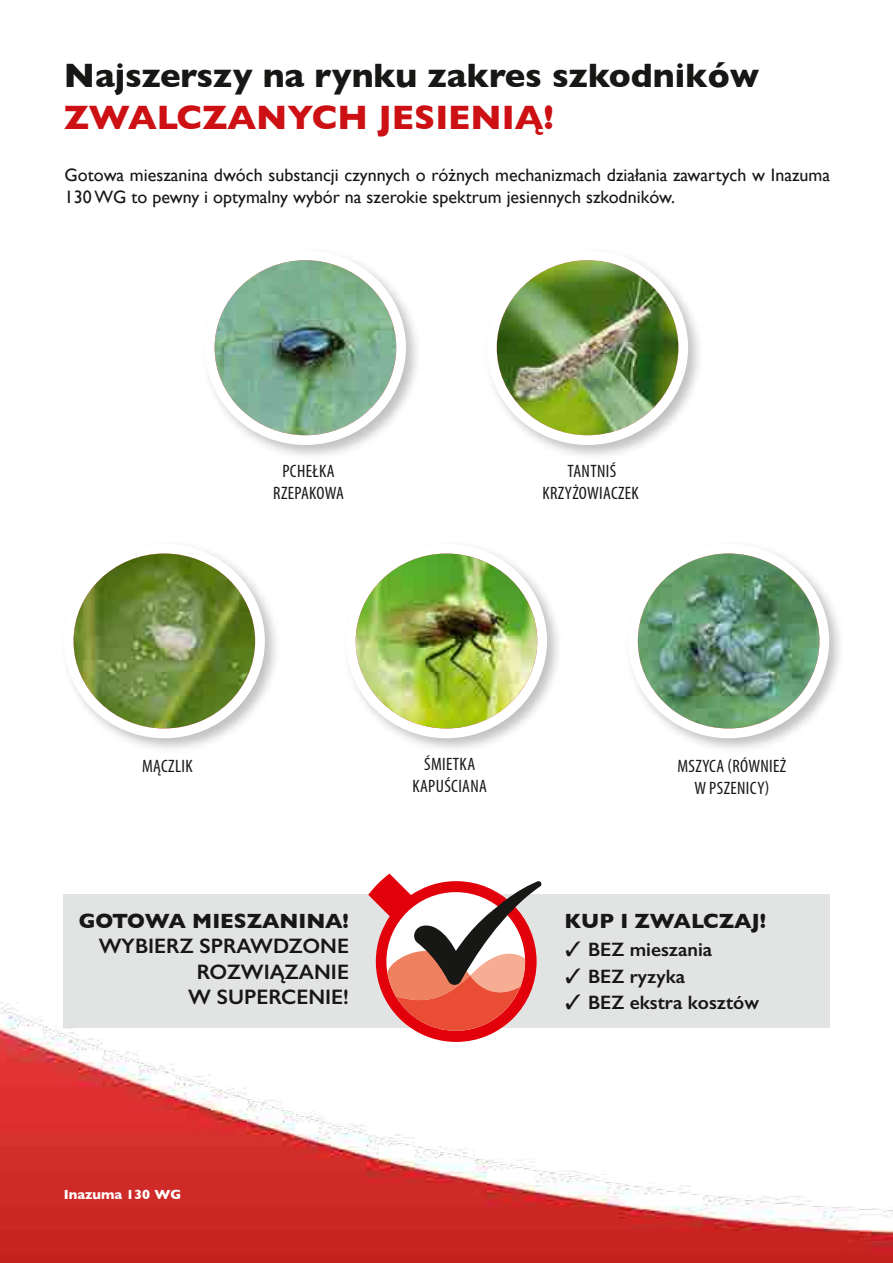
<style>
.page{position:relative;width:893px;height:1263px;background:#fff}
.page>*{position:absolute;margin:0;border:0;box-sizing:border-box;transform-origin:0 0}
.t1{font:700 34.5px "Gill Sans";color:#171715}
.t2{font:700 34.5px "Gill Sans";color:#cc1013}
.t3{font:600 21px/25.2px "Gill Sans";color:#171715;text-align:right}
.t4{font:700 21px "Gill Sans";color:#171715}
.t5{font:600 19.5px/26.7px "Gill Sans";color:#171715}
.t6{font:18px/21.6px "Gill Sans";color:#171715}
.t7{font:condensed 18px/21.6px "Myriad Pro";letter-spacing:.02em;color:#171715;text-align:center}
.t8{font:700 13.5px "Gill Sans";color:#fff}
</style>
<div class="page">
<div style="left:60px;top:540px;width:221px;height:213px;background:#171715;opacity:.27"></div>
<img style="left:74px;top:553px;width:181px;height:175px">
<div style="left:64px;top:544px;width:201px;height:194px;border:10px solid #fff;border-radius:50%"></div>
<div style="left:201px;top:247px;width:221px;height:213px;background:#171715;opacity:.27"></div>
<img style="left:215px;top:260px;width:181px;height:175px">
<div style="left:205px;top:250px;width:201px;height:195px;border:10px solid #fff;border-radius:50%"></div>
<div style="left:625px;top:540px;width:220px;height:213px;background:#171715;opacity:.27"></div>
<img style="left:638px;top:553px;width:181px;height:175px">
<div style="left:628px;top:544px;width:201px;height:194px;border:10px solid #fff;border-radius:50%"></div>
<div style="left:63px;top:894px;width:767px;height:51px;background:#e2e3e3"></div>
<svg style="left:368px;top:873px;width:175px;height:72px"></svg>
<img style="left:0;top:945px;width:893px;height:318px">
<div style="left:342px;top:540px;width:221px;height:213px;background:#171715;opacity:.27"></div>
<img style="left:356px;top:553px;width:181px;height:175px">
<div style="left:346px;top:544px;width:201px;height:194px;border:10px solid #fff;border-radius:50%"></div>
<div style="left:484px;top:247px;width:220px;height:213px;background:#171715;opacity:.27"></div>
<img style="left:497px;top:260px;width:181px;height:175px">
<div style="left:487px;top:250px;width:201px;height:195px;border:10px solid #fff;border-radius:50%"></div>
<svg style="left:566px;top:941px;width:14px;height:15px"></svg>
<svg style="left:566px;top:968px;width:14px;height:15px"></svg>
<svg style="left:566px;top:994px;width:14px;height:15px"></svg>
<h1 class="t1" style="left:64px;top:48px;width:697px">Najszerszy na rynku zakres szkodników</h1>
<h1 class="t2" style="left:64px;top:90px;width:492px">ZWALCZANYCH JESIENIĄ!</h1>
<p class="t6" style="left:65px;top:164px;width:767px">Gotowa mieszanina dwóch substancji czynnych o różnych mechanizmach działania zawartych w Inazuma<br>130 WG to pewny i optymalny wybór na szerokie spektrum jesiennych szkodników.</p>
<p class="t7" style="left:273px;top:460px;width:72px">PCHEŁKA<br>RZEPAKOWA</p>
<p class="t7" style="left:543px;top:460px;width:98px">TANTNIŚ<br>KRZYŻOWIACZEK</p>
<p class="t7" style="left:142px;top:755px;width:52px">MĄCZLIK</p>
<p class="t4" style="left:79px;top:904px;width:272px">GOTOWA MIESZANINA!</p>
<p class="t3" style="left:99px;top:933px;width:252px">WYBIERZ SPRAWDZONE<br>ROZWIĄZANIE<br>W SUPERCENIE!</p>
<p class="t7" style="left:412px;top:753px;width:76px">ŚMIETKA<br>KAPUŚCIANA</p>
<p class="t8" style="left:64px;top:1183px;width:119px">Inazuma 130 WG</p>
<p class="t7" style="left:677px;top:755px;width:110px">MSZYCA (RÓWNIEŻ<br>W PSZENICY)</p>
<p class="t4" style="left:564px;top:904px;width:203px">KUP I ZWALCZAJ!</p>
<p class="t5" style="left:588px;top:936px;width:173px">BEZ mieszania<br>BEZ ryzyka<br>BEZ ekstra kosztów</p>
</div>
